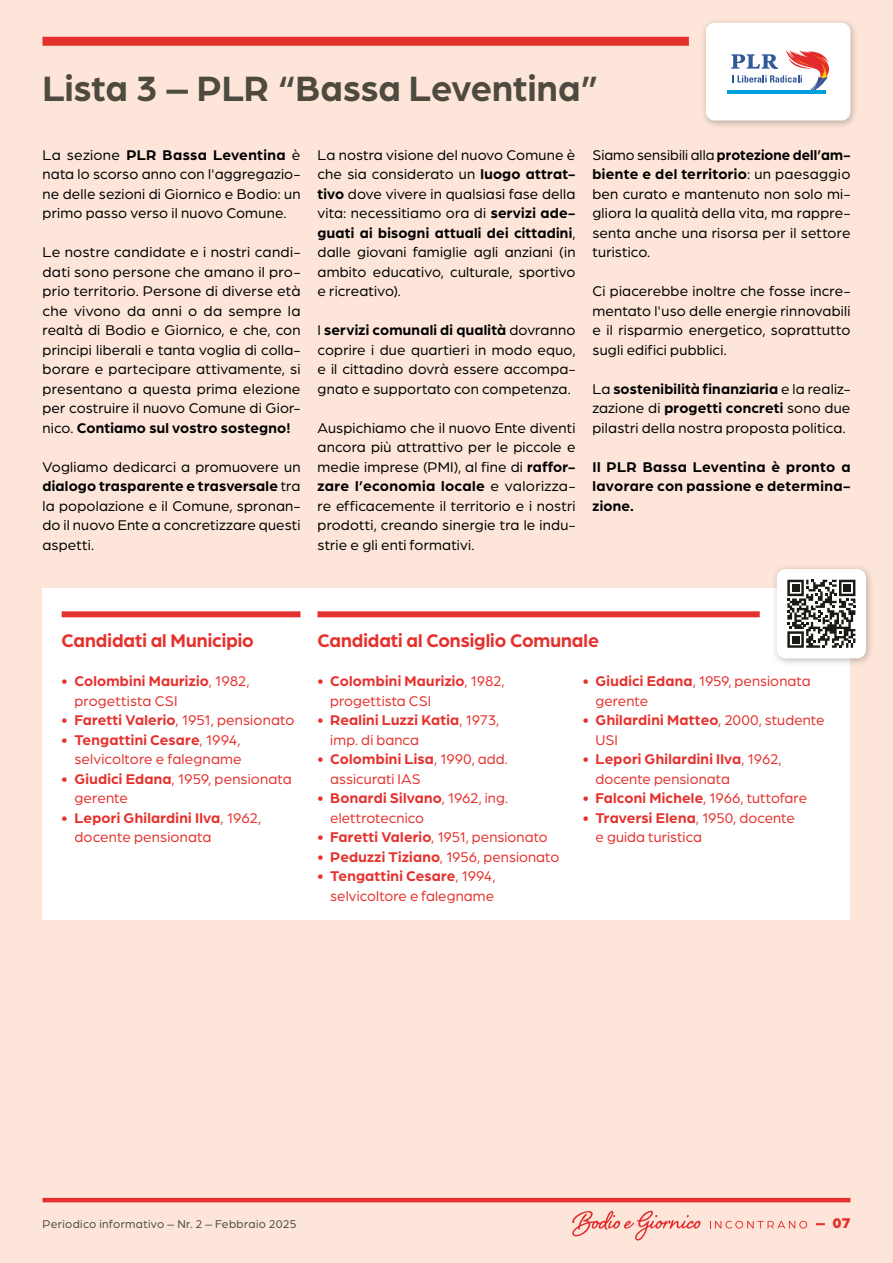
<style>
.page{position:relative;width:893px;height:1263px;background:#fde6d9}
.page>*{position:absolute;margin:0;border:0;box-sizing:border-box;transform-origin:0 0}
.t1{font:700 37.5px "Arboria";color:#4e4a40}
.t2{font:700 19.5px "Arboria";color:#e5312d}
.t3{font:15px/19.5px "Arboria";letter-spacing:.01em;color:#000;text-align:justify}
.t4{font:15px/19.5px "Arboria";letter-spacing:.005em;color:#e5312d}
.t5{font:700 15px/19.5px "Arboria";letter-spacing:.02em;color:#e5312d}
.t6{font:700 15px/19.5px "Arboria";letter-spacing:.025em;color:#000;text-align:justify}
.t7{font:900 15px "Arboria";color:#e5312d}
.t8{font:12px "Arboria";letter-spacing:.025em;color:#4e4a40}
.s1{font-weight:700}
.s2{font-weight:400}
</style>
<div class="page">
<div style="left:43px;top:37px;width:646px;height:9px;background:#e5312d"></div>
<div style="left:43px;top:589px;width:807px;height:331px;background:#fff"></div>
<div style="left:62px;top:611px;width:238px;height:6px;background:#e5312d"></div>
<div style="left:317px;top:611px;width:443px;height:6px;background:#e5312d"></div>
<div style="left:700px;top:17px;width:159px;height:113px;background:#000;opacity:.25"></div>
<div style="left:706px;top:23px;width:144px;height:98px;background:#fff;border-radius:9px"></div>
<svg style="left:731px;top:50px;width:98px;height:42px"></svg>
<hr style="left:727px;top:90px;width:98px;height:4px;background:#009fe0">
<hr style="left:43px;top:1198px;width:807px;height:4px;background:#e5312d">
<svg style="left:572px;top:1211px;width:128px;height:29px"></svg>
<svg style="left:710px;top:1221px;width:97px;height:7px"></svg>
<div style="left:771px;top:563px;width:103px;height:104px;background:#000;opacity:.25"></div>
<div style="left:777px;top:569px;width:89px;height:89px;background:#fff;border-radius:9px"></div>
<svg style="left:787px;top:580px;width:68px;height:68px"></svg>
<div style="left:792px;top:584px;width:7px;height:7px;background:#1a1a14"></div>
<div style="left:844px;top:584px;width:7px;height:7px;background:#1a1a14"></div>
<div style="left:792px;top:636px;width:7px;height:7px;background:#1a1a14"></div>
<h1 class="t1" style="left:43px;top:63px;width:558px">Lista 3 – PLR “Bassa Leventina”</h1>
<p class="t3" style="left:43px;top:144px;width:259px">La sezione <span class="s1">PLR Bassa Leventina</span> è nata lo scorso anno con l'aggregazio&shy;ne delle sezioni di Giornico e Bodio: un primo passo verso il nuovo Comune.</p>
<p class="t3" style="left:43px;top:242px;width:259px">Le nostre candidate e i nostri candi&shy;dati sono persone che amano il pro&shy;prio territorio. Persone di diverse età che vivono da anni o da sempre la realtà di Bodio e Giornico, e che, con principi liberali e tanta voglia di colla&shy;borare e partecipare attivamente, si presentano a questa prima elezione per costruire il nuovo Comune di Gior&shy;nico. <span class="s1">Contiamo sul vostro sostegno!</span></p>
<p class="t3" style="left:43px;top:456px;width:259px">Vogliamo dedicarci a promuovere un <span class="s1">dialogo trasparente e trasversale</span> tra la popolazione e il Comune, spronan&shy;do il nuovo Ente a concretizzare questi aspetti.</p>
<p class="t3" style="left:317px;top:144px;width:259px">La nostra visione del nuovo Comune è che sia considerato un <span class="s1">luogo attrat&shy;tivo</span> dove vivere in qualsiasi fase della vita: necessitiamo ora di <span class="s1">servizi ade&shy;guati ai bisogni attuali dei cittadini</span>, dalle giovani famiglie agli anziani (in ambito educativo, culturale, sportivo e ricreativo).</p>
<p class="t3" style="left:317px;top:320px;width:259px">I <span class="s1">servizi comunali di qualità</span> dovranno coprire i due quartieri in modo equo, e il cittadino dovrà essere accompa&shy;gnato e supportato con competenza.</p>
<p class="t3" style="left:317px;top:417px;width:260px">Auspichiamo che il nuovo Ente diventi ancora più attrattivo per le piccole e medie imprese (PMI), al fine di <span class="s1">raffor&shy;zare l’economia locale</span> e valorizza&shy;re efficacemente il territorio e i nostri prodotti, creando sinergie tra le indu&shy;strie e gli enti formativi.</p>
<p class="t3" style="left:592px;top:144px;width:259px">Siamo sensibili alla <span class="s1">protezione dell’am&shy;biente e del territorio</span>: un paesaggio ben curato e mantenuto non solo mi&shy;gliora la qualità della vita, ma rappre&shy;senta anche una risorsa per il settore turistico.</p>
<p class="t3" style="left:592px;top:281px;width:259px">Ci piacerebbe inoltre che fosse incre&shy;mentato l'uso delle energie rinnovabili e il risparmio energetico, soprattutto sugli edifici pubblici.</p>
<p class="t3" style="left:592px;top:378px;width:259px">La <span class="s1">sostenibilità finanziaria</span> e la realiz&shy;zazione di <span class="s1">progetti concreti</span> sono due pilastri della nostra proposta politica.</p>
<p class="t6" style="left:592px;top:456px;width:259px">Il PLR Bassa Leventina è pronto a lavorare con passione e determina&shy;zione.</p>
<h2 class="t2" style="left:62px;top:627px;width:194px">Candidati al Municipio</h2>
<h2 class="t2" style="left:317px;top:627px;width:283px">Candidati al Consiglio Comunale</h2>
<p class="t4" style="left:74px;top:671px;width:177px;text-indent:-13px"><span class="s1">• Colombini Maurizio</span>, 1982, progettista CSI</p>
<p class="t4" style="left:62px;top:710px;width:234px"><span class="s1">• Faretti Valerio</span>, 1951, pensionato</p>
<p class="t4" style="left:62px;top:729px;width:182px;text-align:right"><span class="s1">• Tengattini Cesare</span>, 1994, selvicoltore e falegname</p>
<p class="t4" style="left:74px;top:768px;width:219px;text-indent:-13px"><span class="s1">• Giudici Edana</span>, 1959, pensionata gerente</p>
<p class="t4" style="left:74px;top:807px;width:188px;text-indent:-13px"><span class="s1">• Lepori Ghilardini Ilva</span>, 1962, docente pensionata</p>
<p class="t4" style="left:330px;top:671px;width:176px;text-indent:-13px"><span class="s1">• Colombini Maurizio</span>, 1982, progettista CSI</p>
<p class="t5" style="left:330px;top:709px;width:170px;text-indent:-13px">• Realini Luzzi Katia<span class="s2">, 1973, imp. di banca</span></p>
<p class="t4" style="left:330px;top:749px;width:179px;text-indent:-13px"><span class="s1">• Colombini Lisa</span>, 1990, add. assicurati IAS</p>
<p class="t4" style="left:330px;top:788px;width:179px;text-indent:-13px"><span class="s1">• Bonardi Silvano</span>, 1962, ing. elettrotecnico</p>
<p class="t4" style="left:317px;top:827px;width:232px"><span class="s1">• Faretti Valerio</span>, 1951, pensionato</p>
<p class="t4" style="left:317px;top:846px;width:243px"><span class="s1">• Peduzzi Tiziano</span>, 1956, pensionato</p>
<p class="t4" style="left:317px;top:866px;width:179px;text-align:right"><span class="s1">• Tengattini Cesare</span>, 1994, selvicoltore e falegname</p>
<p class="t4" style="left:595px;top:671px;width:217px;text-indent:-13px"><span class="s1">• Giudici Edana</span>, 1959, pensionata gerente</p>
<p class="t5" style="left:595px;top:709px;width:230px;text-indent:-13px">• Ghilardini Matteo<span class="s2">, 2000, studente<br>USI</span></p>
<p class="t4" style="left:595px;top:749px;width:187px;text-indent:-13px"><span class="s1">• Lepori Ghilardini Ilva</span>, 1962, docente pensionata</p>
<p class="t5" style="left:583px;top:787px;width:226px">• Falconi Michele<span class="s2">, 1966, tuttofare</span></p>
<p class="t4" style="left:595px;top:807px;width:201px;text-indent:-13px"><span class="s1">• Traversi Elena</span>, 1950, docente e guida turistica</p>
<p class="t8" style="left:43px;top:1216px;width:256px">Periodico informativo – Nr. 2 – Febbraio 2025</p>
<p class="t7" style="left:816px;top:1212px;width:36px">– 07</p>
</div>
